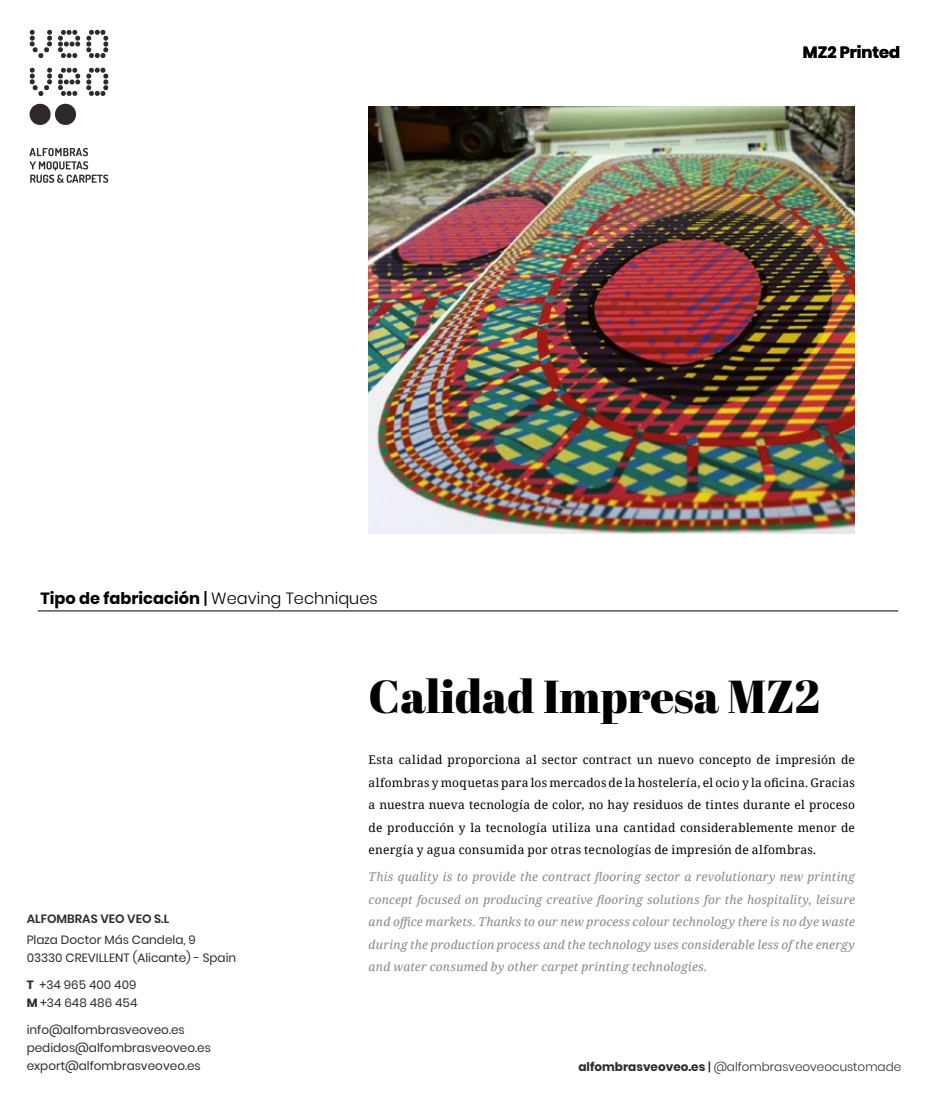
<style>
.page{position:relative;width:936px;height:1106px;background:#fff}
.page>*{position:absolute;margin:0;border:0;box-sizing:border-box;transform-origin:0 0}
.t1{font:46.2px "Abril Fatface";color:#000}
.t2{font:700 16.2px "Poppins";color:#000}
.t3{font:italic 12px/22.5px "Noto Serif";letter-spacing:.015em;color:#878787;text-align:justify}
.t4{font:12px/22.5px "Noto Serif";letter-spacing:.02em;color:#000;text-align:justify}
.t5{font:12px/18px "Poppins";color:#2f2a29}
.t6{font:300 12px "Poppins";color:#2f2a29}
.t7{font:600 12px "Poppins";color:#2f2a29}
.s1{font-weight:500}
.s2{font-weight:300}
.s3{font-weight:700}
</style>
<div class="page">
<img style="left:368px;top:106px;width:486px;height:428px">
<hr style="left:38px;top:610px;width:860px;height:1px;background:#000">
<svg style="left:29px;top:29px;width:80px;height:154px"></svg>
<h2 class="t2" style="left:40px;top:588px;width:339px">Tipo de fabricación <span class="s1">|</span> <span class="s2">Weaving Techniques</span></h2>
<h2 class="t2" style="left:802px;top:42px;width:99px">MZ2 Printed</h2>
<p class="t7" style="left:27px;top:912px;width:144px">ALFOMBRAS VEO VEO S.L</p>
<p class="t5" style="left:27px;top:931px;width:211px">Plaza Doctor Más Candela, 9<br>03330 CREVILLENT (Alicante) - Spain</p>
<p class="t5" style="left:27px;top:976px;width:112px"><span class="s3">T</span> +34 965 400 409<br><span class="s3">M</span> +34 648 486 454</p>
<p class="t5" style="left:27px;top:1021px;width:186px">info@alfombrasveoveo.es pedidos@alfombrasveoveo.es export@alfombrasveoveo.es</p>
<h1 class="t1" style="left:368px;top:664px;width:453px">Calidad Impresa MZ2</h1>
<p class="t4" style="left:368px;top:748px;width:488px">Esta calidad proporciona al sector contract un nuevo concepto de impresión de alfombras y moquetas para los mercados de la hostelería, el ocio y la oficina. Gracias a nuestra nueva tecnología de color, no hay residuos de tintes durante el proceso de producción y la tecnología utiliza una cantidad considerablemente menor de energía y agua consumida por otras tecnologías de impresión de alfombras.</p>
<p class="t3" style="left:368px;top:865px;width:487px">This quality is to provide the contract flooring sector a revolutionary new printing concept focused on producing creative flooring solutions for the hospitality, leisure and office markets. Thanks to our new process colour technology there is no dye waste during the production process and the technology uses considerable less of the energy and water consumed by other carpet printing technologies.</p>
<p class="t6" style="left:578px;top:1059px;width:324px"><span class="s3">alfombrasveoveo.es</span> <span class="s1">|</span> @alfombrasveoveocustomade</p>
</div>
